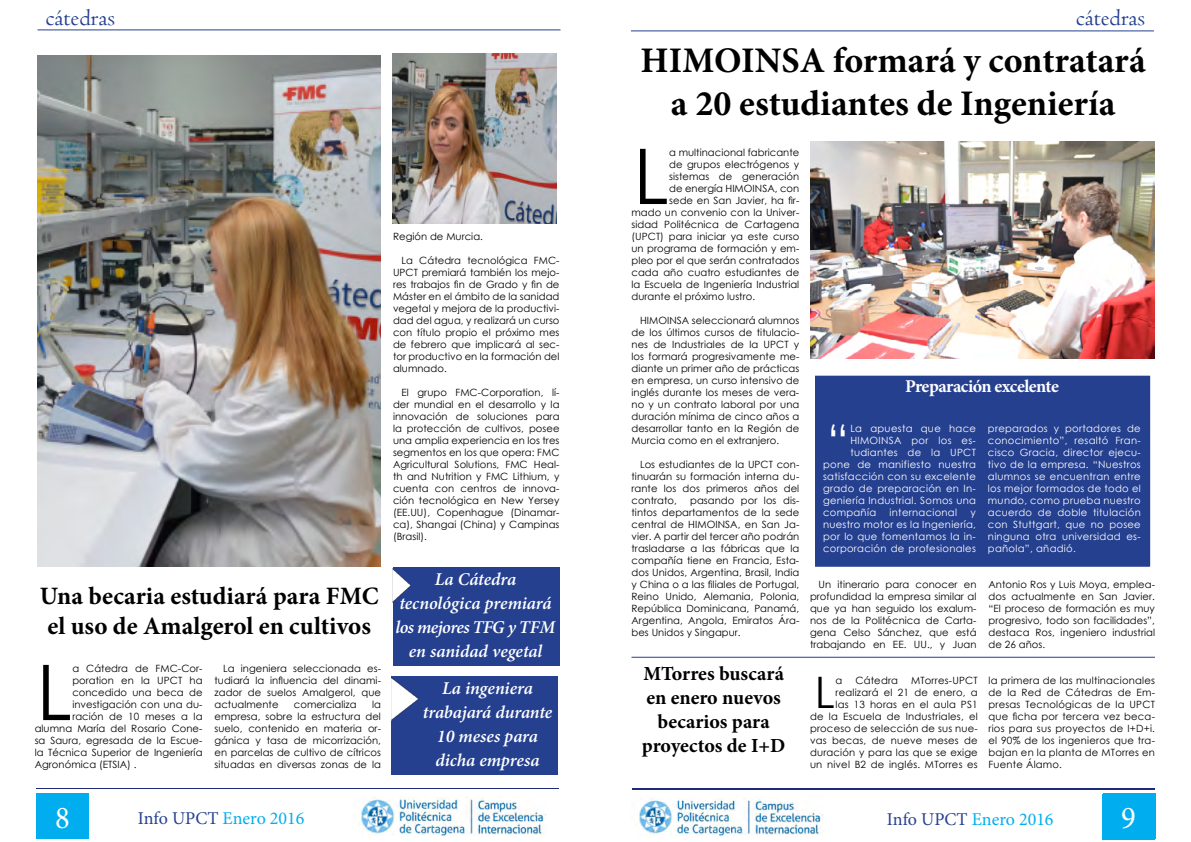
<style>
.page{position:relative;width:1191px;height:842px;background:#fff}
.page>*{position:absolute;margin:0;border:0;box-sizing:border-box;transform-origin:0 0}
.t1{font:76.8px "Century Gothic";color:#000}
.t2{font:43.4px "Century Gothic";color:#fff}
.t3{font:43.4px "Century Gothic";color:#000}
.t4{font:700 36px/43.2px "Minion Pro";color:#000;text-align:center}
.t5{font:31.8px "Minion Pro";color:#fff;scale:.96 1}
.t6{font:700 25px/30px "Minion Pro";color:#000;text-align:center}
.t7{font:24px "Centaur";color:#25408f}
.t8{font:700 20px/24px "Minion Pro";color:#000;text-align:center}
.t9{font:italic 600 18px/24px "Minion Pro";letter-spacing:-.005em;color:#fff;text-align:center}
.t10{font:18px "Minion Pro";color:#00aeef}
.t11{font:700 18px "Minion Pro";letter-spacing:-.035em;color:#fff}
.t12{font:10px/12px "Century Gothic";letter-spacing:.005em;color:#000;text-align:justify}
.t13{font:10px/12px "Century Gothic";letter-spacing:.03em;color:#fff;text-align:justify}
.s1{color:#25408f}
</style>
<div class="page">
<div style="left:36px;top:793px;width:53px;height:45px;background:#00aeef"></div>
<hr style="left:37px;top:788px;width:522px;height:1px;background:#1d2b7a">
<hr style="left:632px;top:788px;width:523px;height:1px;background:#1d2b7a">
<img style="left:361px;top:797px;width:185px;height:39px">
<div style="left:1102px;top:794px;width:52px;height:45px;background:#00aeef"></div>
<hr style="left:632px;top:789px;width:522px;height:1px;background:#1d2b7a">
<img style="left:639px;top:798px;width:184px;height:39px">
<img style="left:393px;top:53px;width:164px;height:171px">
<img style="left:38px;top:56px;width:343px;height:511px">
<div style="left:393px;top:567px;width:166px;height:99px;background:#25408f"></div>
<img style="left:393px;top:569px;width:17px;height:33px">
<div style="left:391px;top:676px;width:167px;height:99px;background:#25408f"></div>
<img style="left:391px;top:677px;width:27px;height:44px">
<img style="left:810px;top:141px;width:345px;height:218px">
<div style="left:810px;top:371px;width:345px;height:201px;background:#25408f;border:5px solid #fff"></div>
<hr style="left:631px;top:657px;width:524px;height:1px;background:#25408f">
<hr style="left:38px;top:29px;width:522px;height:1px;background:#25408f">
<hr style="left:631px;top:30px;width:522px;height:1px;background:#25408f">
<h3 class="t7" style="left:46px;top:3px;width:71px">cátedras</h3>
<h3 class="t7" style="left:1075px;top:3px;width:71px">cátedras</h3>
<h3 class="t6" style="left:40px;top:581px;width:340px">Una becaria estudiará para FMC el uso de Amalgerol en cultivos</h3>
<h1 class="t1" style="left:36px;top:639px;width:37px">L</h1>
<p class="t12" style="left:72px;top:662px;width:132px">a Cátedra de FMC-Cor-</p>
<p class="t12" style="left:214px;top:662px;width:168px;text-indent:8px">La ingeniera seleccionada es&shy;tudiará la influencia del dinami&shy;zador de suelos Amalgerol, que actualmente</p>
<p class="t12" style="left:72px;top:674px;width:132px">poration en la UPCT ha</p>
<p class="t12" style="left:72px;top:686px;width:132px">concedido una beca de</p>
<p class="t12" style="left:72px;top:698px;width:132px">investigación con una du-</p>
<p class="t12" style="left:72px;top:710px;width:132px">ración de 10 meses a la</p>
<p class="t12" style="left:35px;top:722px;width:169px">alumna María del Rosario Cone-</p>
<p class="t12" style="left:35px;top:734px;width:169px">sa Saura, egresada de la Escue-</p>
<p class="t12" style="left:35px;top:746px;width:169px">la Técnica Superior de Ingeniería</p>
<p class="t12" style="left:35px;top:758px;width:103px">Agronómica (ETSIA) .</p>
<p class="t12" style="left:294px;top:698px;width:64px">comercializa</p>
<p class="t12" style="left:214px;top:698px;width:168px;text-indent:158px">la empresa, sobre la estructura del suelo, contenido en materia or&shy;gánica y tasa de micorrización, en parcelas de cultivo de cítricos situadas en diversas zonas de la</p>
<p class="t12" style="left:393px;top:230px;width:91px">Región de Murcia.</p>
<p class="t12" style="left:393px;top:254px;width:168px;text-indent:8px">La Cátedra tecnológica FMC-UPCT premiará también los mejo&shy;res trabajos fin de Grado y fin de Máster en el ámbito de la sanidad vegetal y mejora de la productivi&shy;dad del agua, y realizará un curso con título propio el próximo mes de febrero que implicará al sec&shy;tor productivo en la formación del alumnado.</p>
<p class="t12" style="left:393px;top:386px;width:168px;text-indent:8px">El grupo FMC-Corporation, lí&shy;der mundial en el desarrollo y la innovación de soluciones para la protección de cultivos, posee una amplia experiencia en los tres segmentos en los que opera: FMC Agricultural Solutions, FMC Heal&shy;th and Nutrition y FMC Lithium, y cuenta con centros de innova&shy;ción tecnológica en New Yersey (EE.UU), Copenhague (Dinamar&shy;ca), Shangai (China) y Campinas (Brasil).</p>
<h3 class="t9" style="left:395px;top:567px;width:161px">La Cátedra tecnológica premiará los mejores TFG y TFM en sanidad vegetal</h3>
<h3 class="t9" style="left:423px;top:676px;width:131px">La ingeniera trabajará durante<br>10 meses para dicha empresa</h3>
<h3 class="t4" style="left:640px;top:38px;width:507px">HIMOINSA formará y contratará a 20 estudiantes de Ingeniería</h3>
<h1 class="t1" style="left:633px;top:123px;width:37px">L</h1>
<p class="t12" style="left:669px;top:146px;width:132px">a multinacional fabricante</p>
<p class="t12" style="left:669px;top:158px;width:132px">de grupos electrógenos y</p>
<p class="t12" style="left:669px;top:170px;width:132px">sistemas de generación</p>
<p class="t12" style="left:669px;top:182px;width:132px">de energía HIMOINSA, con</p>
<p class="t12" style="left:669px;top:194px;width:132px">sede en San Javier, ha fir-</p>
<p class="t12" style="left:631px;top:206px;width:169px">mado un convenio con la Univer-</p>
<p class="t12" style="left:631px;top:218px;width:169px">sidad Politécnica de Cartagena</p>
<p class="t12" style="left:631px;top:230px;width:169px">(UPCT) para iniciar ya este curso</p>
<p class="t12" style="left:631px;top:242px;width:169px">un programa de formación y em-</p>
<p class="t12" style="left:631px;top:254px;width:169px">pleo por el que serán contratados</p>
<p class="t12" style="left:631px;top:266px;width:169px">cada año cuatro estudiantes de</p>
<p class="t12" style="left:631px;top:278px;width:169px">la Escuela de Ingeniería Industrial</p>
<p class="t12" style="left:631px;top:290px;width:125px">durante el próximo lustro.</p>
<p class="t12" style="left:631px;top:314px;width:169px;text-indent:8px">HIMOINSA seleccionará alumnos de los últimos cursos de titulacio&shy;nes de Industriales de la UPCT y los formará progresivamente me&shy;diante un primer año de prácticas en empresa, un curso intensivo de inglés durante los meses de vera&shy;no y un contrato laboral por una duración mínima de cinco años a desarrollar tanto en la Región de Murcia como en el extranjero.</p>
<p class="t12" style="left:631px;top:458px;width:169px;text-indent:8px">Los estudiantes de la UPCT con&shy;tinuarán su formación interna du&shy;rante los dos primeros años del contrato,</p>
<h3 class="t11" style="left:905px;top:374px;width:155px">Preparación excelente</h3>
<h2 class="t2" style="left:827px;top:410px;width:23px">“</h2>
<p class="t13" style="left:850px;top:422px;width:127px">La apuesta que hace</p>
<p class="t13" style="left:850px;top:434px;width:127px">HIMOINSA por los es-</p>
<p class="t13" style="left:850px;top:446px;width:127px">tudiantes de la UPCT</p>
<p class="t13" style="left:823px;top:458px;width:154px">pone de manifiesto nuestra</p>
<p class="t13" style="left:823px;top:470px;width:154px">satisfacción con su excelente</p>
<p class="t13" style="left:823px;top:482px;width:154px">grado de preparación en In-</p>
<p class="t13" style="left:823px;top:494px;width:154px">geniería Industrial. Somos una</p>
<p class="t13" style="left:823px;top:506px;width:55px">compañía</p>
<p class="t13" style="left:889px;top:506px;width:69px">internacional</p>
<p class="t13" style="left:988px;top:422px;width:154px">preparados y portadores de conocimiento”, resaltó Fran&shy;cisco Gracia, director ejecu&shy;tivo de la empresa. “Nuestros alumnos se encuentran entre los mejor formados de todo el mundo, como prueba nuestro acuerdo de doble titulación con Stuttgart, que no posee ninguna otra universidad es&shy;pañola”, añadió.</p>
<p class="t12" style="left:988px;top:578px;width:168px">Antonio Ros y Luis Moya, emplea&shy;dos actualmente en San Javier. “El proceso de formación es muy progresivo, todo son facilidades”, destaca Ros, ingeniero industrial de 26 años.</p>
<p class="t12" style="left:631px;top:494px;width:169px;text-indent:59px">pasando por los dis&shy;tintos departamentos de la sede central de HIMOINSA, en San Ja&shy;vier. A partir del tercer año podrán trasladarse a las fábricas que la compañía tiene en Francia, Esta&shy;dos Unidos, Argentina, Brasil, India y China o a las filiales de Portugal, Reino Unido, Alemania, Polonia, República Dominicana, Panamá, Argentina, Angola, Emiratos Ára&shy;bes Unidos y Singapur.</p>
<p class="t13" style="left:823px;top:506px;width:154px;text-indent:147px">y nuestro motor es la Ingeniería, por lo que fomentamos la in&shy;corporación de profesionales</p>
<p class="t12" style="left:810px;top:578px;width:168px;text-indent:8px">Un itinerario para conocer en profundidad la empresa similar al que ya han seguido los exalum&shy;nos de la Politécnica de Carta&shy;gena Celso Sánchez, que está trabajando en EE. UU., y Juan</p>
<h3 class="t8" style="left:642px;top:662px;width:145px">MTorres buscará en enero nuevos becarios para proyectos de I+D</h3>
<h2 class="t3" style="left:814px;top:662px;width:22px">L</h2>
<p class="t12" style="left:835px;top:674px;width:8px">a</p>
<p class="t12" style="left:855px;top:674px;width:44px">Cátedra</p>
<p class="t12" style="left:810px;top:674px;width:169px;text-align:right">MTorres-UPCT<br>realizará el 21 de enero, a<br>las 13 horas en el aula PS1<br>de la Escuela de Industriales, el proceso de selección de sus nue&shy;vas becas, de nueve meses de duración y para las que se exige un nivel B2 de inglés. MTorres es</p>
<p class="t12" style="left:988px;top:674px;width:168px">la primera de las multinacionales de la Red de Cátedras de Em&shy;presas Tecnológicas de la UPCT que ficha por tercera vez beca&shy;rios para sus proyectos de I+D+i. el 90% de los ingenieros que tra&shy;bajan en la planta de MTorres en Fuente Álamo.</p>
<h3 class="t5" style="left:55px;top:797px;width:17px">8</h3>
<h3 class="t5" style="left:1121px;top:797px;width:17px">3</h3>
<h3 class="t10" style="left:138px;top:806px;width:168px"><span class="s1">Info UPCT</span> Enero 2016</h3>
<h3 class="t10" style="left:887px;top:807px;width:168px"><span class="s1">Info UPCT</span> Enero 2016</h3>
<h3 class="t5" style="left:1121px;top:797px;width:17px">9</h3>
</div>
